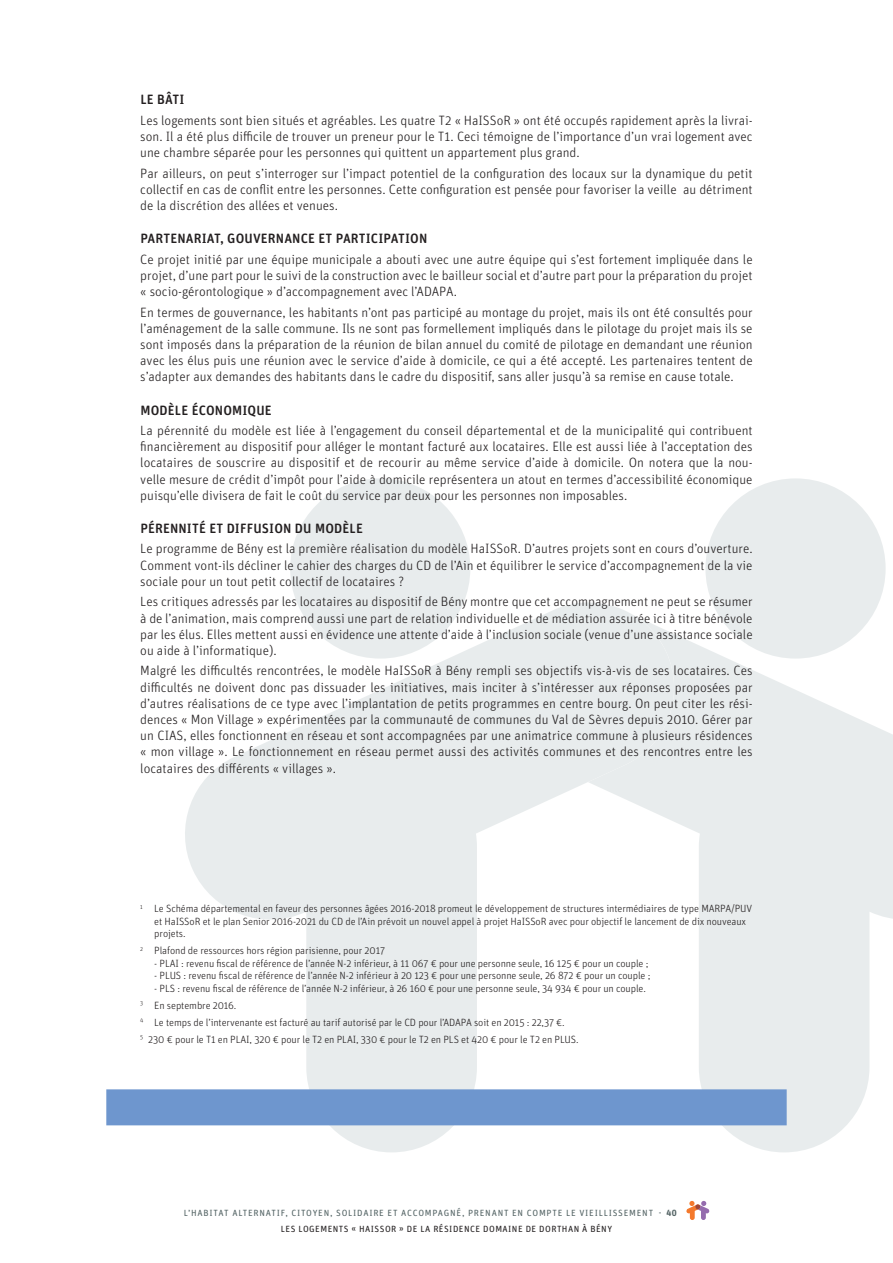
<style>
.page{position:relative;width:893px;height:1263px;background:#fff}
.page>*{position:absolute;margin:0;border:0;box-sizing:border-box;transform-origin:0 0}
.t1{font:300 13.5px/16.2px "Unit Rounded OT";color:#231f20;text-align:justify}
.t2{font:500 13.5px "Unit Rounded OT";letter-spacing:.01em;color:#231f20}
.t3{font:300 10.5px/16.8px "Unit Rounded OT";letter-spacing:-.01em;color:#231f20}
.t4{font:9px/16.2px "Unit Rounded OT";letter-spacing:.075em;color:#546465}
.s1{font-weight:700}
.s2{color:#231f20}
</style>
<div class="page">
<div style="left:690px;top:1209px;width:5px;height:11px;background:#f4792c;border-radius:2px"></div>
<svg style="left:686px;top:1201px;width:24px;height:13px"></svg>
<div style="left:701px;top:1209px;width:5px;height:11px;background:#956cae;border-radius:2px"></div>
<svg style="left:183px;top:478px;width:405px;height:674px;fill:#e8eced"></svg>
<svg style="left:588px;top:478px;width:305px;height:674px;fill:#e8eced"></svg>
<div style="left:106px;top:1089px;width:681px;height:36px;background:#6e96ce"></div>
<p class="t2" style="left:140px;top:91px;width:46px">LE BÂTI</p>
<p class="t1" style="left:140px;top:112px;width:614px">Les logements sont bien situés et agréables. Les quatre T2 « HaISSoR » ont été occupés rapidement après la livrai&shy;son. Il a été plus difficile de trouver un preneur pour le T1. Ceci témoigne de l’importance d’un vrai logement avec une chambre séparée pour les personnes qui quittent un appartement plus grand.</p>
<p class="t1" style="left:140px;top:165px;width:614px">Par ailleurs, on peut s’interroger sur l’impact potentiel de la configuration des locaux sur la dynamique du petit collectif en cas de conflit entre les personnes. Cette configuration est pensée pour favoriser la veille au détriment de la discrétion des allées et venues.</p>
<p class="t2" style="left:140px;top:230px;width:289px">PARTENARIAT, GOUVERNANCE ET PARTICIPATION</p>
<p class="t1" style="left:140px;top:251px;width:614px">Ce projet initié par une équipe municipale a abouti avec une autre équipe qui s’est fortement impliquée dans le projet, d’une part pour le suivi de la construction avec le bailleur social et d’autre part pour la préparation du projet « socio-gérontologique » d’accompagnement avec l’ADAPA.</p>
<p class="t1" style="left:140px;top:304px;width:614px">En termes de gouvernance, les habitants n’ont pas participé au montage du projet, mais ils ont été consultés pour l’aménagement de la salle commune. Ils ne sont pas formellement impliqués dans le pilotage du projet mais ils se sont imposés dans la préparation de la réunion de bilan annuel du comité de pilotage en demandant une réunion avec les élus puis une réunion avec le service d’aide à domicile, ce qui a été accepté. Les partenaires tentent de s’adapter aux demandes des habitants dans le cadre du dispositif, sans aller jusqu’à sa remise en cause totale.</p>
<p class="t2" style="left:140px;top:402px;width:133px">MODÈLE ÉCONOMIQUE</p>
<p class="t1" style="left:140px;top:422px;width:614px">La pérennité du modèle est liée à l’engagement du conseil départemental et de la municipalité qui contribuent financièrement au dispositif pour alléger le montant facturé aux locataires. Elle est aussi liée à l’acceptation des locataires de souscrire au dispositif et de recourir au même service d’aide à domicile. On notera que la nou&shy;velle mesure de crédit d’impôt pour l’aide à domicile représentera un atout en termes d’accessibilité économique puisqu’elle divisera de fait le coût du service par deux pour les personnes non imposables.</p>
<p class="t2" style="left:140px;top:520px;width:224px">PÉRENNITÉ ET DIFFUSION DU MODÈLE</p>
<p class="t1" style="left:140px;top:541px;width:614px">Le programme de Bény est la première réalisation du modèle HaISSoR. D’autres projets sont en cours d’ouverture.<br>Comment vont-ils décliner le cahier des charges du CD de l’Ain et équilibrer le service d’accompagnement de la vie sociale pour un tout petit collectif de locataires ?</p>
<p class="t1" style="left:140px;top:594px;width:614px">Les critiques adressés par les locataires au dispositif de Bény montre que cet accompagnement ne peut se résumer à de l’animation, mais comprend aussi une part de relation individuelle et de médiation assurée ici à titre bénévole par les élus. Elles mettent aussi en évidence une attente d’aide à l’inclusion sociale (venue d’une assistance sociale ou aide à l’informatique).</p>
<p class="t1" style="left:140px;top:663px;width:614px">Malgré les difficultés rencontrées, le modèle HaISSoR à Bény rempli ses objectifs vis-à-vis de ses locataires. Ces difficultés ne doivent donc pas dissuader les initiatives, mais inciter à s’intéresser aux réponses proposées par d’autres réalisations de ce type avec l’implantation de petits programmes en centre bourg. On peut citer les rési&shy;dences « Mon Village » expérimentées par la communauté de communes du Val de Sèvres depuis 2010. Gérer par un CIAS, elles fonctionnent en réseau et sont accompagnées par une animatrice commune à plusieurs résidences « mon village ». Le fonctionnement en réseau permet aussi des activités communes et des rencontres entre les locataires des différents « villages ».</p>
<p class="t3" style="left:154px;top:902px;width:599px;line-height:12.6px;text-indent:-14px"><sup>1</sup> Le Schéma départemental en faveur des personnes âgées 2016-2018 promeut le développement de structures intermédiaires de type MARPA/PUV et HaISSoR et le plan Senior 2016-2021 du CD de l’Ain prévoit un nouvel appel à projet HaISSoR avec pour objectif le lancement de dix nouveaux projets.</p>
<p class="t3" style="left:140px;top:942px;width:246px"><sup>2</sup> Plafond de ressources hors région parisienne, pour 2017</p>
<p class="t3" style="left:154px;top:955px;width:496px">- PLAI : revenu fiscal de référence de l’année N-2 inférieur, à 11 067 € pour une personne seule, 16 125 € pour un couple ;</p>
<p class="t3" style="left:154px;top:967px;width:498px">- PLUS : revenu fiscal de référence de l’année N-2 inférieur à 20 123 € pour une personne seule, 26 872 € pour un couple ;</p>
<p class="t3" style="left:140px;top:980px;width:507px;text-indent:14px">- PLS : revenu fiscal de référence de l’année N-2 inférieur, à 26 160 € pour une personne seule, 34 934 € pour un couple.<br><sup>3</sup> En septembre 2016.<br><sup>4</sup> Le temps de l’intervenante est facturé au tarif autorisé par le CD pour l’ADAPA soit en 2015 : 22,37 €.<br><sup>5</sup> 230 € pour le T1 en PLAI, 320 € pour le T2 en PLAI, 330 € pour le T2 en PLS et 420 € pour le T2 en PLUS.</p>
<p class="t4" style="left:281px;top:1204px;width:397px;text-indent:-97px">L’HABITAT ALTERNATIF, CITOYEN, SOLIDAIRE ET ACCOMPAGNÉ, PRENANT EN COMPTE LE VIEILLISSEMENT - <span class="s1">40<br></span><span class="s2">LES LOGEMENTS « HAISSOR » DE LA RÉSIDENCE DOMAINE DE DORTHAN À BÉNY</span></p>
</div>
